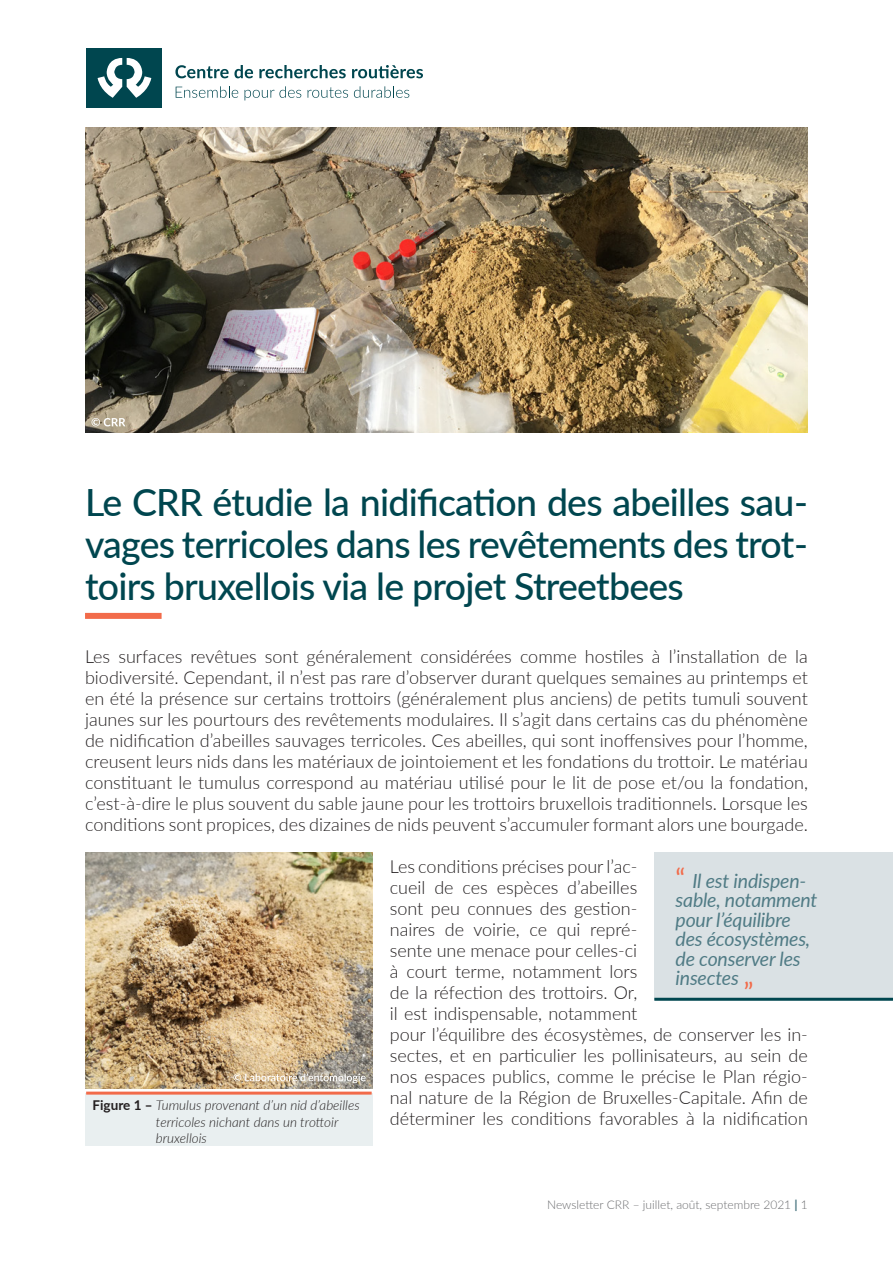
<style>
.page{position:relative;width:893px;height:1263px;background:#fff}
.page>*{position:absolute;margin:0;border:0;box-sizing:border-box;transform-origin:0 0}
.t1{font:500 37.5px/42px "Lato";letter-spacing:-.02em;color:#00464f;text-align:justify}
.Quotes{font:italic 19.5px/19.5px "Lato";letter-spacing:-.01em;color:#507b85}
.texte{font:300 18px/21px "Lato";color:#231f20;text-align:justify}
.legend{font:italic 300 13.5px/16.5px "Lato";color:#231f20}
.t2{font:300 12px "Lato";color:#6c6d70}
.s1{font-style:normal;font-size:27px;color:#f26b4a}
.s2{font-weight:700;font-style:normal}
.s3{font-weight:800;color:#507b85}
</style>
<div class="page">
<div style="left:87px;top:48px;width:75px;height:60px;background:#00464f"></div>
<svg style="left:98px;top:58px;width:53px;height:40px"></svg>
<svg style="left:175px;top:65px;width:78px;height:13px"></svg>
<svg style="left:259px;top:65px;width:87px;height:13px"></svg>
<svg style="left:352px;top:65px;width:71px;height:13px"></svg>
<svg style="left:176px;top:86px;width:62px;height:12px"></svg>
<svg style="left:245px;top:86px;width:56px;height:14px"></svg>
<svg style="left:308px;top:87px;width:40px;height:11px"></svg>
<svg style="left:354px;top:86px;width:55px;height:12px"></svg>
<div style="left:85px;top:613px;width:77px;height:6px;background:#f26b4a"></div>
<img style="left:85px;top:128px;width:723px;height:304px">
<div style="left:654px;top:852px;width:239px;height:147px;background:#dae1e4"></div>
<hr style="left:654px;top:998px;width:239px;height:3px;background:#00464f">
<img style="left:85px;top:852px;width:288px;height:236px">
<div style="left:85px;top:1093px;width:288px;height:53px;background:#e9eff0"></div>
<hr style="left:86px;top:1091px;width:286px;height:3px;background:#f26b4a">
<svg style="left:233px;top:1073px;width:133px;height:10px"></svg>
<svg style="left:92px;top:418px;width:34px;height:8px"></svg>
<p class="t1" style="left:85px;top:480px;width:724px">Le CRR étudie la nidification des abeilles sau&shy;vages terricoles dans les revêtements des trot&shy;toirs bruxellois via le projet Streetbees</p>
<p class="texte" style="left:85px;top:645px;width:724px">Les surfaces revêtues sont généralement considérées comme hostiles à l’installation de la biodiversité. Cependant, il n’est pas rare d’observer durant quelques semaines au printemps et en été la présence sur certains trottoirs (généralement plus anciens) de petits tumuli souvent jaunes sur les pourtours des revêtements modulaires. Il s’agit dans certains cas du phénomène de nidification d’abeilles sauvages terricoles. Ces abeilles, qui sont inoffensives pour l’homme, creusent leurs nids dans les matériaux de jointoiement et les fondations du trottoir. Le matériau constituant le tumulus correspond au matériau utilisé pour le lit de pose et/ou la fondation, c’est-à-dire le plus souvent du sable jaune pour les trottoirs bruxellois traditionnels. Lorsque les conditions sont propices, des dizaines de nids peuvent s’accumuler formant alors une bourgade.</p>
<p class="texte" style="left:390px;top:855px;width:420px;text-align:left">Les conditions précises pour l’ac-<br>cueil de ces espèces d’abeilles<br>sont peu connues des gestion-<br>naires de voirie, ce qui repré-<br>sente une menace pour celles-ci<br>à court terme, notamment lors<br>de la réfection des trottoirs. Or,<br>il est indispensable, notamment<br>pour l’équilibre des écosystèmes, de conserver les in&shy;sectes, et en particulier les pollinisateurs, au sein de nos espaces publics, comme le précise le Plan régio&shy;nal nature de la Région de Bruxelles-Capitale. Afin de déterminer les conditions favorables à la nidification</p>
<p class="Quotes" style="left:676px;top:870px;width:143px"><span class="s1">“</span> Il est indispen&shy;sable, notamment pour l’équilibre des écosystèmes, de conserver les insectes <span class="s1">„</span></p>
<p class="legend" style="left:156px;top:1097px;width:205px;text-indent:-63px"><span class="s2">Figure 1 –</span> Tumulus provenant d’un nid d’abeilles terricoles nichant dans un trottoir bruxellois</p>
<p class="t2" style="left:547px;top:1196px;width:262px">Newsletter CRR – juillet, août, septembre 2021 <span class="s3">|</span> 1</p>
</div>
